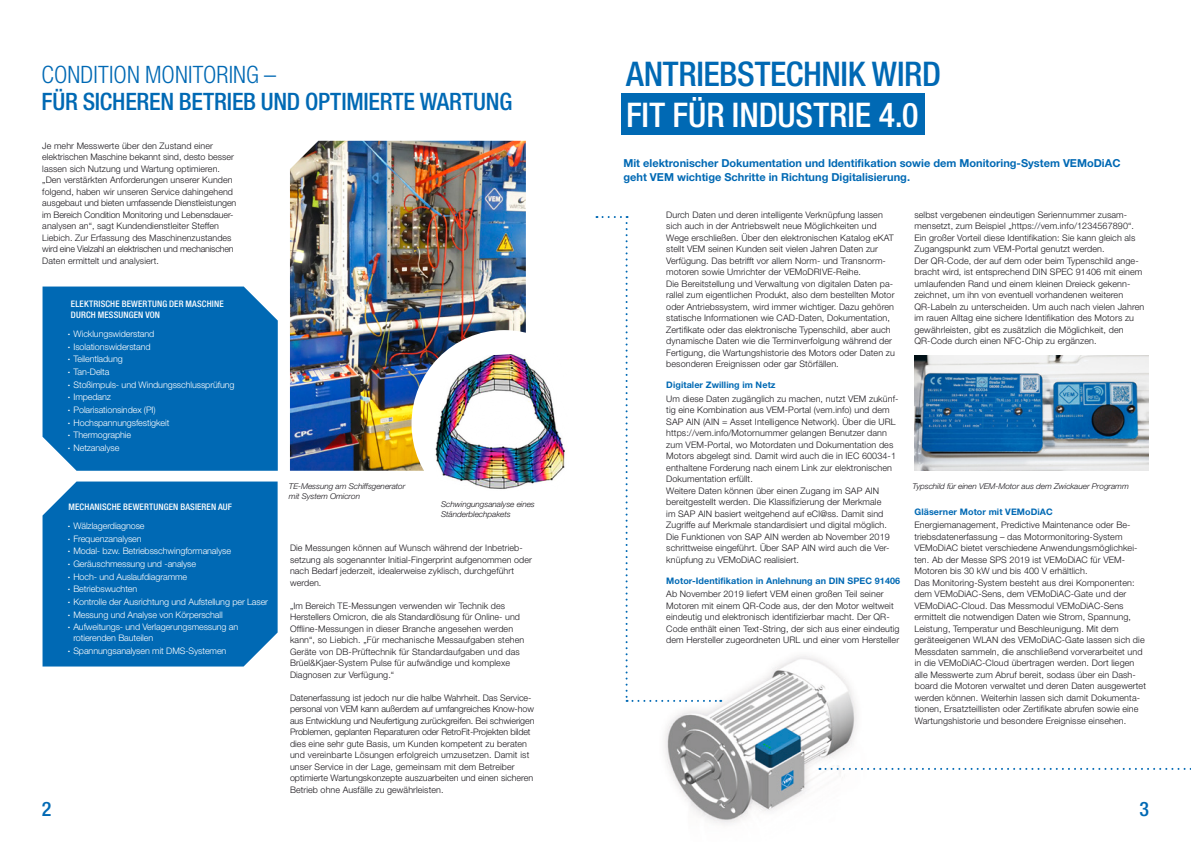
<style>
.page{position:relative;width:1191px;height:842px;background:#fff}
.page>*{position:absolute;margin:0;border:0;box-sizing:border-box;transform-origin:0 0}
.t1{font:500 condensed 34px "Helvetica Neue";letter-spacing:-.01em;color:#0069b4}
.t2{font:500 condensed 34px "Helvetica Neue";color:#fff}
.t3{font:500 condensed 24px "Helvetica Neue";letter-spacing:-.01em;color:#0069b4}
.t4{font:300 condensed 24px "Helvetica Neue";letter-spacing:.005em;color:#0069b4}
.t5{font:500 condensed 20px "Helvetica Neue";color:#0069b4}
.t6{font:700 11px/14px "Helvetica Neue";color:#0069b4}
.t7{font:300 9px/11.5px "Helvetica Neue";letter-spacing:.01em;color:#1a171c}
.t8{font:300 9px/12.7px "Helvetica Neue";letter-spacing:-.01em;color:#fff}
.t9{font:700 9px "Helvetica Neue";letter-spacing:.01em;color:#0069b4}
.t10{font:500 condensed 9px/11px "Helvetica Neue";letter-spacing:.015em;color:#fff}
.t11{font:italic 300 8px/10px "Helvetica Neue";letter-spacing:-.01em;color:#1a171c}
.s1{font-weight:700}
</style>
<div class="page">
<div style="left:621px;top:94px;width:304px;height:41px;background:#0069b4"></div>
<img style="left:664px;top:656px;width:193px;height:168px">
<svg style="left:819px;top:768px;width:372px;height:2px"></svg>
<img style="left:914px;top:356px;width:234px;height:115px">
<img style="left:290px;top:141px;width:236px;height:330px">
<div style="left:411px;top:330px;width:186px;height:188px;background:#fff;border-radius:50%"></div>
<img style="left:432px;top:351px;width:133px;height:138px">
<div style="left:43px;top:287px;width:235px;height:184px;background:#0069b4"></div>
<div style="left:43px;top:481px;width:235px;height:185px;background:#0069b4"></div>
<svg style="left:596px;top:216px;width:125px;height:486px"></svg>
<h2 class="t4" style="left:41px;top:61px;width:236px">CONDITION MONITORING –</h2>
<h2 class="t3" style="left:41px;top:87px;width:472px">FÜR SICHEREN BETRIEB UND OPTIMIERTE WARTUNG</h2>
<p class="t7" style="left:42px;top:140px;width:195px">Je mehr Messwerte über den Zustand einer elektrischen Maschine bekannt sind, desto besser lassen sich Nutzung und Wartung optimieren. „Den verstärkten Anforderungen unserer Kunden folgend, haben wir unseren Service dahingehend ausgebaut und bieten umfassende Dienstleistungen im Bereich Condition Monitoring und Lebensdauer&shy;analysen an“, sagt Kundendienstleiter Steffen Liebich. Zur Erfassung des Maschinenzustandes wird eine Vielzahl an elektrischen und mechanischen Daten ermittelt und analysiert.</p>
<p class="t10" style="left:71px;top:298px;width:154px">ELEKTRISCHE BEWERTUNG DER MASCHINE<br>DURCH MESSUNGEN VON</p>
<p class="t8" style="left:68px;top:327px;width:168px"><span class="s1">·</span> Wicklungswiderstand<br><span class="s1">·</span> Isolationswiderstand<br><span class="s1">·</span> Teilentladung<br><span class="s1">·</span> Tan-Delta<br><span class="s1">·</span> Stoßimpuls- und Windungsschlussprüfung <span class="s1">·</span> Impedanz<br><span class="s1">·</span> Polarisationsindex (PI)<br><span class="s1">·</span> Hochspannungsfestigkeit<br><span class="s1">·</span> Thermographie<br><span class="s1">·</span> Netzanalyse</p>
<p class="t10" style="left:69px;top:501px;width:165px">MECHANISCHE BEWERTUNGEN BASIEREN AUF</p>
<p class="t8" style="left:68px;top:519px;width:202px"><span class="s1">·</span> Wälzlagerdiagnose<br><span class="s1">·</span> Frequenzanalysen<br><span class="s1">·</span> Modal- bzw. Betriebsschwingformanalyse<br><span class="s1">·</span> Geräuschmessung und -analyse<br><span class="s1">·</span> Hoch- und Auslaufdiagramme<br><span class="s1">·</span> Betriebswuchten<br><span class="s1">·</span> Kontrolle der Ausrichtung und Aufstellung per Laser <span class="s1">·</span> Messung und Analyse von Körperschall<br><span class="s1">·</span> Aufweitungs- und Verlagerungsmessung an</p>
<p class="t8" style="left:68px;top:631px;width:160px;text-indent:6px">rotierenden Bauteilen<br><span class="s1">·</span> Spannungsanalysen mit DMS-Systemen</p>
<p class="t11" style="left:289px;top:481px;width:118px">TE-Messung am Schiffsgenerator mit System Omicron</p>
<p class="t11" style="left:441px;top:499px;width:95px">Schwingungsanalyse eines<br>Ständerblechpakets</p>
<p class="t7" style="left:290px;top:542px;width:243px">Die Messungen können auf Wunsch während der Inbetrieb&shy;setzung als sogenannter Initial-Fingerprint aufgenommen oder nach Bedarf jederzeit, idealerweise zyklisch, durchgeführt werden.</p>
<p class="t7" style="left:290px;top:600px;width:236px">„Im Bereich TE-Messungen verwenden wir Technik des Herstellers Omicron, die als Standardlösung für Online- und Offline-Messungen in dieser Branche angesehen werden kann“, so Liebich. „Für mechanische Messaufgaben stehen Geräte von DB-Prüftechnik für Standardaufgaben und das Brüel&amp;Kjaer-System Pulse für aufwändige und komplexe Diagnosen zur Verfügung.“</p>
<p class="t7" style="left:290px;top:692px;width:246px">Datenerfassung ist jedoch nur die halbe Wahrheit. Das Service&shy;personal von VEM kann außerdem auf umfangreiches Know-how aus Entwicklung und Neufertigung zurückgreifen. Bei schwierigen Problemen, geplanten Reparaturen oder RetroFit-Projekten bildet dies eine sehr gute Basis, um Kunden kompetent zu beraten und vereinbarte Lösungen erfolgreich umzusetzen. Damit ist unser Service in der Lage, gemeinsam mit dem Betreiber optimierte Wartungskonzepte auszuarbeiten und einen sicheren Betrieb ohne Ausfälle zu gewährleisten.</p>
<h1 class="t1" style="left:626px;top:54px;width:316px">ANTRIEBSTECHNIK WIRD</h1>
<h1 class="t2" style="left:626px;top:95px;width:294px">FIT FÜR INDUSTRIE 4.0</h1>
<p class="t6" style="left:623px;top:155px;width:498px">Mit elektronischer Dokumentation und Identifikation sowie dem Monitoring-System VEMoDiAC geht VEM wichtige Schritte in Richtung Digitalisierung.</p>
<p class="t7" style="left:666px;top:209px;width:230px">Durch Daten und deren intelligente Verknüpfung lassen sich auch in der Antriebswelt neue Möglichkeiten und Wege erschließen. Über den elektronischen Katalog eKAT stellt VEM seinen Kunden seit vielen Jahren Daten zur Verfügung. Das betrifft vor allem Norm- und Transnorm&shy;motoren sowie Umrichter der VEMoDRIVE-Reihe.<br>Die Bereitstellung und Verwaltung von digitalen Daten pa&shy;rallel zum eigentlichen Produkt, also dem bestellten Motor oder Antriebssystem, wird immer wichtiger. Dazu gehören statische Informationen wie CAD-Daten, Dokumentation, Zertifikate oder das elektronische Typenschild, aber auch dynamische Daten wie die Terminverfolgung während der Fertigung, die Wartungshistorie des Motors oder Daten zu besonderen Ereignissen oder gar Störfällen.</p>
<p class="t9" style="left:666px;top:380px;width:111px">Digitaler Zwilling im Netz</p>
<p class="t7" style="left:666px;top:393px;width:234px">Um diese Daten zugänglich zu machen, nutzt VEM zukünf&shy;tig eine Kombination aus VEM-Portal (vem.info) und dem SAP AIN (AIN = Asset Intelligence Network). Über die URL https://vem.info/Motornummer gelangen Benutzer dann zum VEM-Portal, wo Motordaten und Dokumentation des Motors abgelegt sind. Damit wird auch die in IEC 60034-1 enthaltene Forderung nach einem Link zur elektronischen Dokumentation erfüllt.<br>Weitere Daten können über einen Zugang im SAP AIN bereitgestellt werden. Die Klassifizierung der Merkmale<br>im SAP AIN basiert weitgehend auf eCl@ss. Damit sind Zugriffe auf Merkmale standardisiert und digital möglich.<br>Die Funktionen von SAP AIN werden ab November 2019 schrittweise eingeführt. Über SAP AIN wird auch die Ver&shy;knüpfung zu VEMoDiAC realisiert.</p>
<p class="t9" style="left:666px;top:575px;width:235px">Motor-Identifikation in Anlehnung an DIN SPEC 91406</p>
<p class="t7" style="left:666px;top:588px;width:235px">Ab November 2019 liefert VEM einen großen Teil seiner Motoren mit einem QR-Code aus, der den Motor weltweit eindeutig und elektronisch identifizierbar macht. Der QR-Code enthält einen Text-String, der sich aus einer eindeutig dem Hersteller zugeordneten URL und einer vom Hersteller</p>
<p class="t7" style="left:914px;top:209px;width:231px">selbst vergebenen eindeutigen Seriennummer zusam&shy;mensetzt, zum Beispiel „https://vem.info/1234567890“.<br>Ein großer Vorteil diese Identifikation: Sie kann gleich als Zugangspunkt zum VEM-Portal genutzt werden.<br>Der QR-Code, der auf dem oder beim Typenschild ange&shy;bracht wird, ist entsprechend DIN SPEC 91406 mit einem umlaufenden Rand und einem kleinen Dreieck gekenn&shy;zeichnet, um ihn von eventuell vorhandenen weiteren QR-Labeln zu unterscheiden. Um auch nach vielen Jahren im rauen Alltag eine sichere Identifikation des Motors zu gewährleisten, gibt es zusätzlich die Möglichkeit, den QR-Code durch einen NFC-Chip zu ergänzen.</p>
<p class="t11" style="left:912px;top:481px;width:218px">Typschild für einen VEM-Motor aus dem Zwickauer Programm</p>
<p class="t9" style="left:914px;top:506px;width:140px">Gläserner Motor mit VEMoDiAC</p>
<p class="t7" style="left:914px;top:519px;width:232px">Energiemanagement, Predictive Maintenance oder Be&shy;triebsdatenerfassung – das Motormonitoring-System VEMoDiAC bietet verschiedene Anwendungsmöglichkei&shy;ten. Ab der Messe SPS 2019 ist VEMoDiAC für VEM-Motoren bis 30 kW und bis 400 V erhältlich.<br>Das Monitoring-System besteht aus drei Komponenten: dem VEMoDiAC-Sens, dem VEMoDiAC-Gate und der VEMoDiAC-Cloud. Das Messmodul VEMoDiAC-Sens ermittelt die notwendigen Daten wie Strom, Spannung, Leistung, Temperatur und Beschleunigung. Mit dem geräteeigenen WLAN des VEMoDiAC-Gate lassen sich die</p>
<p class="t7" style="left:914px;top:646px;width:233px">Messdaten sammeln, die anschließend vorverarbeitet und in die VEMoDiAC-Cloud übertragen werden. Dort liegen alle Messwerte zum Abruf bereit, sodass über ein Dash&shy;board die Motoren verwaltet und deren Daten ausgewertet werden können. Weiterhin lassen sich damit Dokumenta&shy;tionen, Ersatzteillisten oder Zertifikate abrufen sowie eine Wartungshistorie und besondere Ereignisse einsehen.</p>
<h3 class="t5" style="left:42px;top:796px;width:11px">2</h3>
<h3 class="t5" style="left:1139px;top:796px;width:11px">3</h3>
</div>
